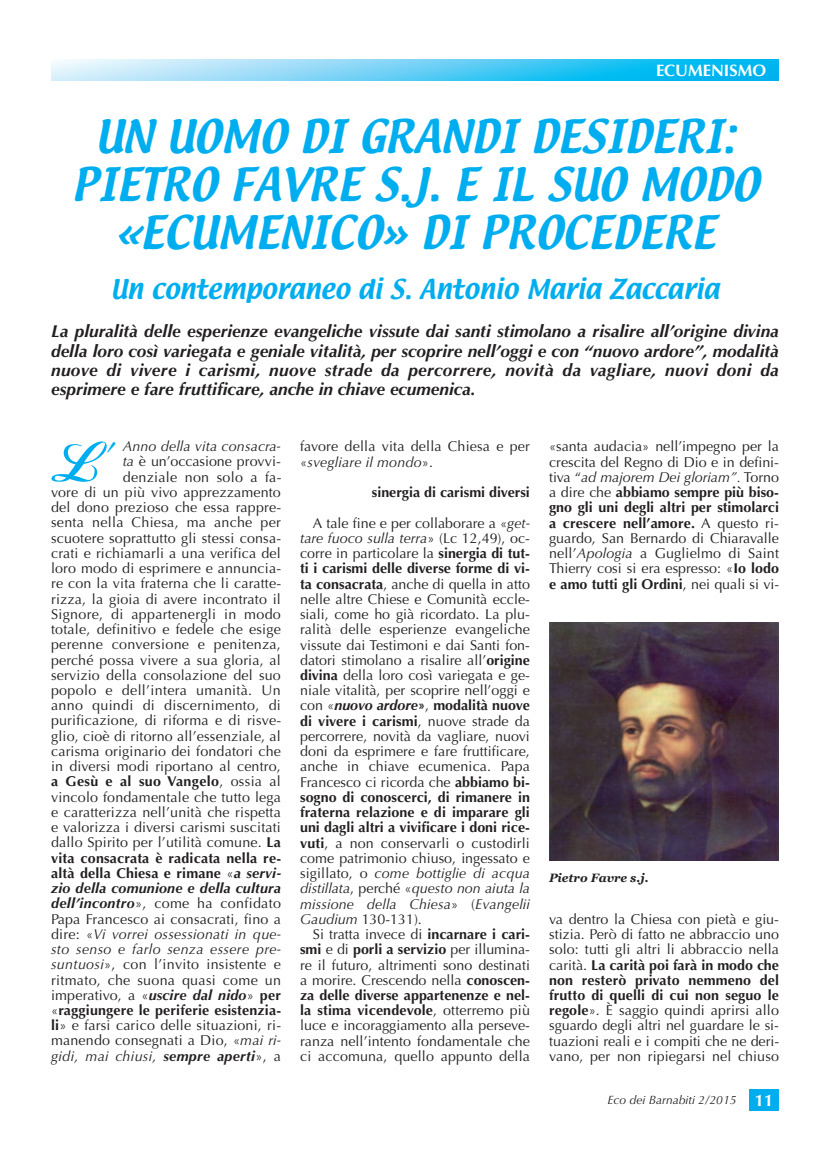
<style>
.page{position:relative;width:830px;height:1149px;background:#fff}
.page>*{position:absolute;margin:0;border:0;box-sizing:border-box;transform-origin:0 0}
.t1{font:57.6px "Alison Laser";color:#00aeef}
.t2{font:40.5px/48px "Textile";color:#00aeef;text-align:center}
.t3{font:24px "Textile";color:#00aeef}
.t4{font:italic 700 17.25px/19.2px "Optima";color:#231f20;text-align:justify}
.t5{font:700 16.5px "Optima";color:#fff}
.t6{font:14.25px/15.1px "Optima";letter-spacing:.01em;color:#231f20;text-align:justify}
.t7{font:italic 12px "Optima";color:#231f20}
.t8{font:italic 700 12px "Georgia";color:#231f20}
.s1{font-style:italic}
.s2{font-weight:700}
.s3{font-weight:700;font-style:italic}
.s4{font-weight:700;font-style:normal;font-size:16.5px;color:#fff}
</style>
<div class="page">
<svg style="left:51px;top:60px;width:727px;height:21px;background:#65d0f5"></svg>
<div style="left:748px;top:1089px;width:30px;height:21px;background:#00aeef"></div>
<img style="left:549px;top:622px;width:229px;height:237px">
<p class="t5" style="left:655px;top:61px;width:112px">ECUMENISMO</p>
<h2 class="t2" style="left:72px;top:115px;width:688px">UN UOMO DI GRANDI DESIDERI:<br>PIETRO FAVRE S.J. E IL SUO MODO «ECUMENICO» DI PROCEDERE</h2>
<h3 class="t3" style="left:111px;top:276px;width:609px">Un contemporaneo di S. Antonio Maria Zaccaria</h3>
<p class="t4" style="left:51px;top:322px;width:729px">La pluralità delle esperienze evangeliche vissute dai santi stimolano a risalire all’origine divina della loro così variegata e geniale vitalità, per scoprire nell’oggi e con “nuovo ardore”, modalità nuove di vivere i carismi, nuove strade da percorrere, novità da vagliare, nuovi doni da esprimere e fare fruttificare, anche in chiave ecumenica.</p>
<p class="t6" style="left:51px;top:439px;width:232px;text-align:right"><span class="s1">Anno della vita consacra-<br>ta</span> è un’occasione provvi-<br>denziale non solo a fa-<br>vore di un più vivo apprezzamento del dono prezioso che essa rappre&shy;senta nella Chiesa, ma anche per scuotere soprattutto gli stessi consa&shy;crati e richiamarli a una verifica del loro modo di esprimere e annuncia&shy;re con la vita fraterna che li caratte&shy;rizza, la gioia di avere incontrato il Signore, di appartenergli in modo totale, definitivo e fedele che esige perenne conversione e penitenza, perché possa vivere a sua gloria, al servizio della consolazione del suo popolo e dell’intera umanità. Un anno quindi di discernimento, di purificazione, di riforma e di risve&shy;glio, cioè di ritorno all’essenziale, al carisma originario dei fondatori che in diversi modi riportano al centro, <span class="s2">a Gesù e al suo Vangelo</span>, ossia al vincolo fondamentale che tutto lega e caratterizza nell’unità che rispetta e valorizza i diversi carismi suscitati dallo Spirito per l’utilità comune. <span class="s2">La vita consacrata è radicata nella re&shy;altà della Chiesa e rimane</span> «<span class="s3">a servi&shy;zio della comunione e della cultura dell’incontro</span>», come ha confidato Papa Francesco ai consacrati, fino a dire: «<span class="s1">Vi vorrei ossessionati in que&shy;sto senso e farlo senza essere pre&shy;suntuosi</span>», con l’invito insistente e ritmato, che suona quasi come un imperativo, a «<span class="s3">uscire dal nido</span>» <span class="s2">per </span>«<span class="s2">raggiungere le periferie esistenzia&shy;li</span>» e farsi carico delle situazioni, ri&shy;manendo consegnati a Dio, «<span class="s1">mai ri&shy;gidi, mai chiusi,</span> <span class="s3">sempre aperti</span>», a</p>
<p class="t6" style="left:300px;top:439px;width:231px">favore della vita della Chiesa e per «<span class="s1">svegliare il mondo</span>».</p>
<h1 class="t1" style="left:51px;top:442px;width:65px">L<sup>’</sup></h1>
<p class="t6" style="left:313px;top:477px;width:218px;line-height:30.5px;text-align:right"><span class="s2">sinergia di carismi diversi<br></span>A tale fine e per collaborare a «<span class="s1">get-</span></p>
<p class="t6" style="left:300px;top:530px;width:231px"><span class="s1">tare fuoco sulla terra</span>» (Lc 12,49), oc&shy;corre in particolare la <span class="s2">sinergia di tut&shy;ti i carismi delle diverse forme di vi&shy;ta consacrata</span>, anche di quella in atto nelle altre Chiese e Comunità eccle&shy;siali, come ho già ricordato. La plu&shy;ralità delle esperienze evangeliche vissute dai Testimoni e dai Santi fon&shy;datori stimolano a risalire all’<span class="s2">origine divina</span> della loro così variegata e ge&shy;niale vitalità, per scoprire nell’oggi e con «<span class="s3">nuovo ardore</span><span class="s2">»</span>, <span class="s2">modalità nuove di vivere i carismi</span>, nuove strade da percorrere, novità da vagliare, nuovi doni da esprimere e fare fruttificare, anche in chiave ecumenica. Papa Francesco ci ricorda che <span class="s2">abbiamo bi&shy;sogno di conoscerci, di rimanere in fraterna relazione e di imparare gli uni dagli altri a vivificare i doni rice&shy;vuti</span>, a non conservarli o custodirli come patrimonio chiuso, ingessato e sigillato, o <span class="s1">come bottiglie di acqua distillata</span>, perché «<span class="s1">questo non aiuta la missione della Chiesa</span>» (<span class="s1">Evangelii Gaudium</span> 130-131).</p>
<p class="t6" style="left:300px;top:926px;width:231px;text-indent:13px">Si tratta invece di <span class="s2">incarnare i cari&shy;smi</span> e di <span class="s2">porli a servizio</span> per illumina&shy;re il futuro, altrimenti sono destinati a morire. Crescendo nella <span class="s2">conoscen&shy;za delle diverse appartenenze e nel&shy;la stima vicendevole</span>, otterremo più luce e incoraggiamento alla perseve&shy;ranza nell’intento fondamentale che ci accomuna, quello appunto della</p>
<p class="t6" style="left:549px;top:439px;width:231px">«santa audacia» nell’impegno per la crescita del Regno di Dio e in defini&shy;tiva “<span class="s1">ad majorem Dei gloriam”.</span> Torno a dire che <span class="s2">abbiamo sempre più biso&shy;gno gli uni degli altri per stimolarci a crescere nell’amore.</span> A questo ri&shy;guardo, San Bernardo di Chiaravalle nell’<span class="s1">Apologia</span> a Guglielmo di Saint Thierry cosi si era espresso: «<span class="s2">Io lodo e amo tutti gli Ordini</span>, nei quali si vi-</p>
<p class="t8" style="left:549px;top:870px;width:101px">Pietro Favre s.j.</p>
<p class="t6" style="left:549px;top:911px;width:231px">va dentro la Chiesa con pietà e giu&shy;stizia. Però di fatto ne abbraccio uno solo: tutti gli altri li abbraccio nella carità. <span class="s2">La carità poi farà in modo che non resterò privato nemmeno del frutto di quelli di cui non seguo le regole</span>». È saggio quindi aprirsi allo sguardo degli altri nel guardare le si&shy;tuazioni reali e i compiti che ne deri&shy;vano, per non ripiegarsi nel chiuso</p>
<p class="t7" style="left:607px;top:1092px;width:167px">Eco dei Barnabiti 2/2015 <span class="s4">11</span></p>
</div>
